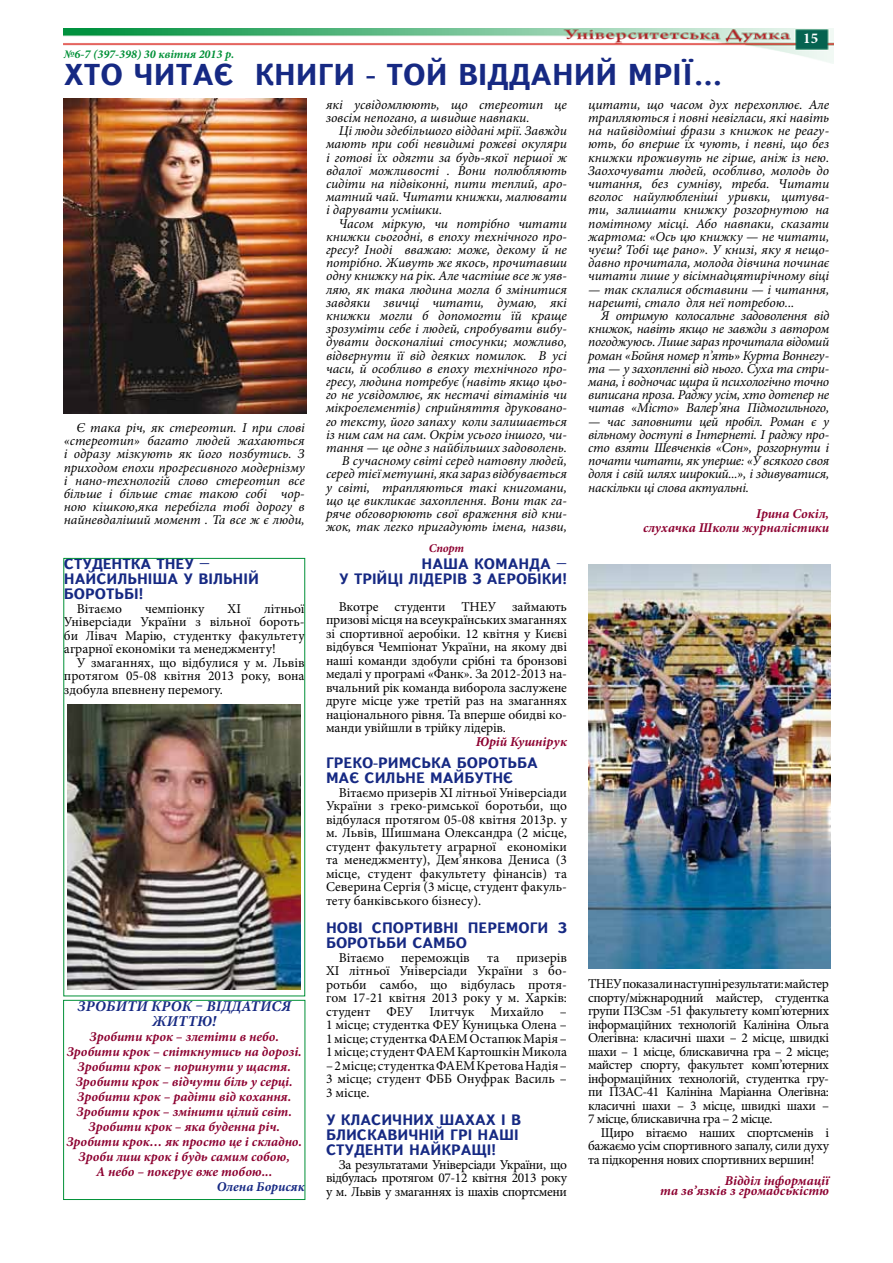
<style>
.page{position:relative;width:893px;height:1263px;background:#fff}
.page>*{position:absolute;margin:0;border:0;box-sizing:border-box;transform-origin:0 0}
.t1{font:700 30px "Ukrainian Text";color:#162983}
.t2{font:700 15px/15px "Ukrainian Text";color:#162983}
.t3{font:italic 700 15px "Minion Pro";letter-spacing:.215em;color:#162983}
.t4{font:700 15px "Minion Pro";color:#fff}
.t5{font:italic 13.5px/13.2px "Minion Pro";color:#000;text-align:justify}
.t6{font:13.5px/13.5px "Minion Pro";letter-spacing:-.005em;color:#000;text-align:justify}
.t7{font:italic 700 13.5px/15px "Minion Pro";color:#8d0231;text-align:right}
.t8{font:italic 700 13.5px "Minion Pro";color:#162983}
.t9{font:italic 700 12px "Minion Pro";color:#009037}
.t10{font:italic 700 12px "Minion Pro";letter-spacing:-.01em;color:#8d0231}
</style>
<div class="page">
<img style="left:64px;top:28px;width:769px;height:36px">
<img style="left:588px;top:564px;width:242px;height:404px">
<img style="left:68px;top:704px;width:233px;height:285px">
<img style="left:64px;top:99px;width:242px;height:315px">
<div style="left:63px;top:1000px;width:242px;height:200px;border:1px solid #009037"></div>
<p class="t4" style="left:803px;top:28px;width:16px">15</p>
<p class="t9" style="left:64px;top:45px;width:172px">№6-7 (397-398) 30 квітня 2013 р.</p>
<h1 class="t1" style="left:64px;top:58px;width:91px">ХТО ЧИТА</h1>
<h1 class="t1" style="left:214px;top:58px;width:62px">Є КНИГИ</h1>
<h1 class="t1" style="left:366px;top:58px;width:41px">- ТОЙ</h1>
<h1 class="t1" style="left:458px;top:58px;width:41px">ВІДДАНИЙ</h1>
<h1 class="t1" style="left:628px;top:58px;width:17px">МРІЇ</h1>
<h1 class="t1" style="left:694px;top:58px;width:30px">…</h1>
<p class="t5" style="left:588px;top:98px;width:242px">цитати, що часом дух перехоплює. Але трапляються і повні невігласи, які навіть на найвідоміші фрази з книжок не реагу&shy;ють, бо вперше їх чують, і певні, що без книжки проживуть не гірше, аніж із нею.<br>Заохочувати людей, особливо, молодь до читання, без сумніву, треба. Читати вголос найулюбленіші уривки, цитува&shy;ти, залишати книжку розгорнутою на помітному місці. Або навпаки, сказати жартома: «Ось цю книжку — не читати, чуєш? Тобі ще рано». У книзі, яку я нещо&shy;давно прочитала, молода дівчина починає читати лише у вісімнадцятирічному віці</p>
<p class="t5" style="left:588px;top:283px;width:242px">— так склалися обставини — і читання, нарешті, стало для неї потребою...</p>
<p class="t5" style="left:588px;top:309px;width:242px;text-indent:13px">Я отримую колосальне задоволення від книжок, навіть якщо не завжди з автором погоджуюсь. Лише зараз прочитала відомий роман «Бойня номер п’ять» Курта Воннегу&shy;та — у захопленні від нього. Суха та стри&shy;мана, і водночас щира й психологічно точно виписана проза. Раджу усім, хто дотепер не читав «Місто» Валер’яна Підмогильного,</p>
<p class="t5" style="left:588px;top:415px;width:242px">— час заповнити цей пробіл. Роман є у вільному доступі в Інтернеті. І раджу про&shy;сто взяти Шевченків «Сон», розгорнути і почати читати, як уперше: «У всякого своя доля і свій шлях широкий...», і здивуватися, наскільки ці слова актуальні.</p>
<p class="t7" style="left:643px;top:507px;width:188px;line-height:13.5px">Ірина Сокіл,<br>слухачка Школи журналістики</p>
<p class="t5" style="left:326px;top:98px;width:242px">які усвідомлюють, що стереотип це зовсім непогано, а швидше навпаки.</p>
<p class="t5" style="left:326px;top:124px;width:242px;text-indent:13px">Ці люди здебільшого віддані мрії. Завжди мають при собі невидимі рожеві окуляри і готові їх одягти за будь-якої першої ж вдалої можливості . Вони полюбляють сидіти на підвіконні, пити теплий, аро&shy;матний чай. Читати книжки, малювати і дарувати усмішки.</p>
<p class="t5" style="left:326px;top:217px;width:242px;text-align:right">Часом міркую, чи потрібно читати книжки сьогодні, в епоху технічного про&shy;гресу? Іноді вважаю: може, декому й не потрібно. Живуть же якось, прочитавши одну книжку на рік. Але частіше все ж уяв&shy;ляю, як така людина могла б змінитися завдяки звичці читати, думаю, які книжки могли б допомогти їй краще зрозуміти себе і людей, спробувати вибу&shy;дувати досконаліші стосунки; можливо, відвернути її від деяких помилок. В усі часи, й особливо в епоху технічного про&shy;гресу, людина потребує (навіть якщо цьо&shy;го не усвідомлює, як нестачі вітамінів чи мікроелементів) сприйняття друковано&shy;го тексту, його запаху коли залишається із ним сам на сам. Окрім усього іншого, чи&shy;тання — це одне з найбільших задоволень.<br>В сучасному світі серед натовпу людей, серед тієї метушні, яка зараз відбувається у світі, трапляються такі книгомани, що це викликає захоплення. Вони так га&shy;ряче обговорюють свої враження від кни&shy;жок, так легко пригадують імена, назви,</p>
<p class="t10" style="left:429px;top:539px;width:37px">Спорт</p>
<p class="t5" style="left:64px;top:421px;width:242px;text-indent:13px">Є така річ, як стереотип. І при слові «стереотип» багато людей жахаються і одразу мізкують як його позбутись. З приходом епохи прогресивного модернізму і нано-технологій слово стереотип все більше і більше стає такою собі чор&shy;ною кішкою,яка перебігла тобі дорогу в найневдаліший момент . Та все ж є люди,</p>
<p class="t2" style="left:64px;top:557px;width:11px">СТУДЕНТКА</p>
<p class="t2" style="left:156px;top:557px;width:11px">ТНЕУ</p>
<p class="t2" style="left:199px;top:557px;width:12px">–</p>
<p class="t2" style="left:64px;top:572px;width:12px">НАЙСИЛЬНІША</p>
<p class="t2" style="left:184px;top:572px;width:34px">У ВІЛЬНІЙ</p>
<p class="t2" style="left:64px;top:587px;width:21px">БОРОТЬ</p>
<p class="t2" style="left:124px;top:587px;width:21px">БІ!</p>
<p class="t6" style="left:77px;top:602px;width:47px">Вітаємо</p>
<p class="t6" style="left:145px;top:602px;width:61px">чемпіонку</p>
<p class="t6" style="left:228px;top:602px;width:15px">ХІ</p>
<p class="t6" style="left:64px;top:602px;width:242px;text-indent:200px">літньої Універсіади України з вільної бороть&shy;би Лівач Марію, студентку факультету аграрної економіки та менеджменту!</p>
<p class="t6" style="left:64px;top:656px;width:242px;text-indent:13px">У змаганнях, що відбулися у м. Львів протягом 05-08 квітня 2013 року, вона здобула впевнену перемогу.</p>
<p class="t3" style="left:78px;top:996px;width:19px">Зроб</p>
<p class="t3" style="left:116px;top:996px;width:47px">ити крок</p>
<p class="t3" style="left:195px;top:996px;width:21px">– віддат</p>
<p class="t3" style="left:260px;top:996px;width:22px">ися</p>
<p class="t3" style="left:152px;top:1011px;width:38px">життю</p>
<p class="t3" style="left:212px;top:1011px;width:6px">!</p>
<p class="t7" style="left:66px;top:1029px;width:237px;text-align:center">Зробити крок – злетіти в небо.<br>Зробити крок – спіткнутись на дорозі.<br>Зробити крок – поринути у щастя.<br>Зробити крок – відчути біль у серці.<br>Зробити крок – радіти від кохання.<br>Зробити крок – змінити цілий світ.<br>Зробити крок – яка буденна річ.<br>Зробити крок… як просто це і складно.<br>Зроби лиш крок і будь самим собою,<br>А небо – покерує вже тобою...</p>
<p class="t8" style="left:217px;top:1177px;width:89px">Олена Борисяк</p>
<p class="t2" style="left:421px;top:556px;width:147px">наша команда –</p>
<p class="t2" style="left:339px;top:571px;width:24px">У ТРІЙЦІ</p>
<p class="t2" style="left:409px;top:571px;width:9px">ЛІДЕРІ</p>
<p class="t2" style="left:457px;top:571px;width:41px">В З АЕРО</p>
<p class="t2" style="left:527px;top:571px;width:41px">БІКИ!</p>
<p class="t6" style="left:326px;top:600px;width:242px;text-indent:13px">Вкотре студенти ТНЕУ займають призові місця на всеукраїнських змаганнях зі спортивної аеробіки. 12 квітня у Києві відбувся Чемпіонат України, на якому дві наші команди здобули срібні та бронзові медалі у програмі «Фанк». За 2012-2013 на&shy;вчальний рік команда виборола заслужене друге місце уже третій раз на змаганнях національного рівня. Та вперше обидві ко&shy;манди увійшли в трійку лідерів.</p>
<p class="t7" style="left:476px;top:734px;width:93px">Юрій Кушнірук</p>
<p class="t2" style="left:326px;top:755px;width:11px">ГРЕКО</p>
<p class="t2" style="left:373px;top:755px;width:17px">-РИМСЬКА</p>
<p class="t2" style="left:457px;top:755px;width:21px">БОРОТЬ</p>
<p class="t2" style="left:517px;top:755px;width:22px">БА</p>
<p class="t2" style="left:326px;top:770px;width:188px">має сильне майбутнє</p>
<p class="t6" style="left:326px;top:786px;width:242px;text-indent:13px">Вітаємо призерів ХІ літньої Універсіади України з греко-римської боротьби, що відбулася протягом 05-08 квітня 2013р. у м. Львів, Шишмана Олександра (2 місце, студент факультету аграрної економіки та менеджменту), Дем’янкова Дениса (3 місце, студент факультету фінансів) та Северина Сергія (3 місце, студент факуль&shy;тету банківського бізнесу).</p>
<p class="t2" style="left:326px;top:920px;width:242px">Нові спортивні перемоги з боротьби самбо</p>
<p class="t6" style="left:339px;top:951px;width:47px">Вітаємо</p>
<p class="t6" style="left:401px;top:951px;width:70px">переможців</p>
<p class="t6" style="left:487px;top:951px;width:14px">та</p>
<p class="t6" style="left:326px;top:951px;width:242px;text-indent:191px">призерів ХІ літньої Універсіади України з бо&shy;ротьби самбо, що відбулась протя&shy;гом 17-21 квітня 2013 року у м. Харків: студент ФЕУ Ілитчук Михайло – 1 місце; студентка ФЕУ Куницька Олена – 1 місце; студентка ФАЕМ Остапюк Марія – 1 місце; студент ФАЕМ Картошкін Микола</p>
<p class="t6" style="left:326px;top:1059px;width:242px">– 2 місце; студентка ФАЕМ Кретова Надія – 3 місце; студент ФББ Онуфрак Василь – 3 місце.</p>
<p class="t2" style="left:326px;top:1112px;width:195px;text-align:justify">У класичних шахах і в блискавичній грі наші студенти найкращі!</p>
<p class="t6" style="left:326px;top:1158px;width:242px;text-indent:13px">За результатами Універсіади України, що відбулась протягом 07-12 квітня 2013 року у м. Львів у змаганнях із шахів спортсмени</p>
<p class="t6" style="left:588px;top:977px;width:242px">ТНЕУ показали наступні результати: майстер спорту/міжнародний майстер, студентка групи ПЗСзм -51 факультету комп’ютерних інформаційних технологій Калініна Ольга Олегівна: класичні шахи – 2 місце, швидкі шахи – 1 місце, блискавична гра – 2 місце; майстер спорту, факультет комп’ютерних інформаційних технологій, студентка гру&shy;пи ПЗАС-41 Калініна Маріанна Олегівна: класичні шахи – 3 місце, швидкі шахи – 7 місце, блискавична гра – 2 місце.</p>
<p class="t6" style="left:588px;top:1125px;width:242px;text-indent:13px">Щиро вітаємо наших спортсменів і бажаємо усім спортивного запалу, сили духу та підкорення нових спортивних вершин!</p>
<p class="t7" style="left:660px;top:1175px;width:170px;line-height:10.5px">Відділ інформації<br>та зв’язків з громадськістю</p>
</div>
